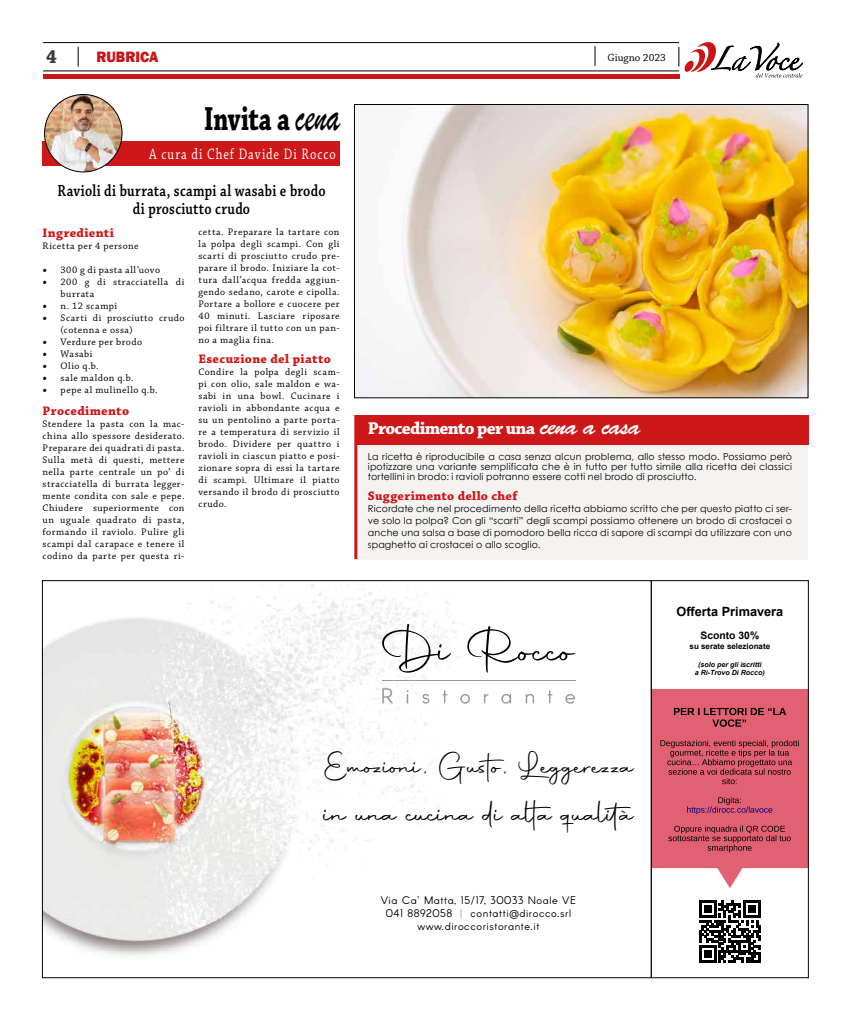
<style>
.page{position:relative;width:851px;height:1021px;background:#fff}
.page>*{position:absolute;margin:0;border:0;box-sizing:border-box;transform-origin:0 0}
.t1{font:700 35px "Chaparral Pro";letter-spacing:-.005em;color:#000;scale:.7 1}
.t2{font:33px "Autography";color:#000}
.t3{font:31.3px "Autography";color:#000}
.t4{font:700 20px "Chaparral Pro";color:#3c3c3b;scale:.95 1}
.t5{font:700 18px "Chaparral Pro";letter-spacing:-.04em;color:#fff}
.t6{font:600 17px/18px "Chaparral Pro";letter-spacing:.02em;color:#000;text-align:center;scale:.81 1}
.t7{font:16px "Chaparral Pro";letter-spacing:.08em;color:#fff;scale:.78 1}
.t8{font:800 15.4px "Franklin Gothic";letter-spacing:-.005em;color:#ca1517;scale:.95 1}
.t9{font:700 13px "Chaparral Pro";letter-spacing:.025em;color:#cd1719}
.t10{font:700 12.7px "Arial";color:#000}
.t11{font:11px "Chaparral Pro";color:#000}
.t12{font:10.8px/13px "Arcon Rounded Regular";letter-spacing:.05em;color:#000;text-align:center}
.t13{font:700 10.4px "Arial";color:#000}
.t14{font:10px/12px "Chaparral Pro";letter-spacing:.05em;color:#000;text-align:justify}
.t15{font:9.5px/12px "Century Gothic";letter-spacing:.015em;color:#000;text-align:justify}
.t16{font:700 8px "Arial";color:#000}
.t17{font:italic 700 7.1px/8.5px "Arial";color:#000;text-align:center}
.s1{font-family:"Brush Script";font-weight:400;font-size:47px}
.s2{font-family:"Minion Pro";font-size:12px}
.s3{font-family:"Brush Script Std";font-weight:400;font-size:24px}
.s4{color:#9a9a9a}
</style>
<div class="page">
<div style="left:43px;top:74px;width:636px;height:5px;background:#ca1517"></div>
<hr style="left:43px;top:42px;width:636px;height:1px;background:#000">
<svg style="left:78px;top:47px;width:1px;height:20px"></svg>
<svg style="left:594px;top:46px;width:1px;height:20px"></svg>
<svg style="left:678px;top:42px;width:125px;height:35px"></svg>
<hr style="left:43px;top:71px;width:636px;height:1px;background:#000">
<div style="left:355px;top:420px;width:453px;height:139px;background:#f4f3f2"></div>
<div style="left:42px;top:141px;width:298px;height:24px;background:#cd1719"></div>
<img style="left:45px;top:94px;width:77px;height:78px;border-radius:39px">
<div style="left:44px;top:94px;width:78px;height:78px;border:1px solid #000;border-radius:50%"></div>
<div style="left:356px;top:415px;width:452px;height:29px;background:#cd1719"></div>
<hr style="left:354px;top:415px;width:3px;height:144px;background:#cd1719">
<img style="left:356px;top:106px;width:450px;height:290px">
<div style="left:354px;top:104px;width:454px;height:294px;border:1px solid #000"></div>
<img style="left:44px;top:584px;width:464px;height:372px">
<hr style="left:382px;top:680px;width:193px;height:1px;background:#9a9a9a">
<svg style="left:382px;top:623px;width:69px;height:49px"></svg>
<svg style="left:467px;top:626px;width:108px;height:46px"></svg>
<svg style="left:382px;top:688px;width:11px;height:15px"></svg>
<svg style="left:406px;top:690px;width:2px;height:13px"></svg>
<svg style="left:422px;top:694px;width:7px;height:9px"></svg>
<svg style="left:442px;top:690px;width:5px;height:13px"></svg>
<svg style="left:460px;top:694px;width:10px;height:9px"></svg>
<svg style="left:484px;top:694px;width:4px;height:9px"></svg>
<svg style="left:501px;top:694px;width:10px;height:9px"></svg>
<svg style="left:525px;top:694px;width:9px;height:9px"></svg>
<svg style="left:547px;top:690px;width:5px;height:13px"></svg>
<svg style="left:565px;top:694px;width:10px;height:9px"></svg>
<svg style="left:653px;top:689px;width:153px;height:199px;background:#d46878"></svg>
<svg style="left:699px;top:900px;width:62px;height:63px"></svg>
<svg style="left:699px;top:900px;width:61px;height:62px"></svg>
<div style="left:651px;top:580px;width:157px;height:397px;border:1px solid #000"></div>
<h3 class="t4" style="left:46px;top:44px;width:13px">4</h3>
<h3 class="t8" style="left:96px;top:46px;width:67px">RUBRICA</h3>
<p class="t11" style="left:607px;top:51px;width:60px">Giugno 2023</p>
<h1 class="t1" style="left:204px;top:99px;width:196px">Invita a <span class="s1">cena</span></h1>
<h3 class="t7" style="left:149px;top:145px;width:240px">A cura di Chef Davide Di Rocco</h3>
<h3 class="t6" style="left:58px;top:182px;width:332px">Ravioli di burrata, scampi al wasabi e brodo di prosciutto crudo</h3>
<h3 class="t9" style="left:43px;top:225px;width:73px">Ingredienti</h3>
<p class="t14" style="left:43px;top:240px;width:97px">Ricetta per 4 persone</p>
<p class="t14" style="left:43px;top:264px;width:119px"><span class="s2">•</span> 300 g di pasta all’uovo</p>
<p class="t14" style="left:61px;top:276px;width:125px;text-indent:-18px"><span class="s2">•</span> 200 g di stracciatella di burrata</p>
<p class="t14" style="left:43px;top:300px;width:76px"><span class="s2">•</span> n. 12 scampi</p>
<p class="t14" style="left:61px;top:312px;width:125px;text-indent:-18px"><span class="s2">•</span> Scarti di prosciutto crudo (cotenna e ossa)</p>
<p class="t14" style="left:43px;top:336px;width:101px"><span class="s2">•</span> Verdure per brodo</p>
<p class="t14" style="left:43px;top:348px;width:51px"><span class="s2">•</span> Wasabi</p>
<p class="t14" style="left:43px;top:360px;width:58px"><span class="s2">•</span> Olio q.b.</p>
<p class="t14" style="left:43px;top:372px;width:92px"><span class="s2">•</span> sale maldon q.b.</p>
<p class="t14" style="left:43px;top:384px;width:116px"><span class="s2">•</span> pepe al mulinello q.b.</p>
<h3 class="t9" style="left:43px;top:403px;width:88px">Procedimento</h3>
<p class="t14" style="left:43px;top:418px;width:143px">Stendere la pasta con la mac&shy;china allo spessore desiderato.<br>Preparare dei quadrati di pasta.<br>Sulla metà di questi, mettere nella parte centrale un po’ di stracciatella di burrata legger&shy;mente condita con sale e pepe.<br>Chiudere superiormente con un uguale quadrato di pasta, formando il raviolo. Pulire gli scampi dal carapace e tenere il codino da parte per questa ri-</p>
<p class="t14" style="left:198px;top:226px;width:142px">cetta. Preparare la tartare con la polpa degli scampi. Con gli scarti di prosciutto crudo pre&shy;parare il brodo. Iniziare la cot&shy;tura dall’acqua fredda aggiun&shy;gendo sedano, carote e cipolla.<br>Portare a bollore e cuocere per 40 minuti. Lasciare riposare poi filtrare il tutto con un pan&shy;no a maglia fina.</p>
<h3 class="t9" style="left:198px;top:351px;width:134px">Esecuzione del piatto</h3>
<p class="t14" style="left:198px;top:366px;width:142px">Condire la polpa degli scam&shy;pi con olio, sale maldon e wa&shy;sabi in una bowl. Cucinare i ravioli in abbondante acqua e su un pentolino a parte porta&shy;re a temperatura di servizio il brodo. Dividere per quattro i ravioli in ciascun piatto e posi&shy;zionare sopra di essi la tartare di scampi. Ultimare il piatto versando il brodo di prosciutto crudo.</p>
<h3 class="t5" style="left:368px;top:417px;width:274px">Procedimento per una <span class="s3">cena a casa</span></h3>
<p class="t15" style="left:368px;top:452px;width:425px;line-height:10px">La ricetta è riproducibile a casa senza alcun problema, allo stesso modo. Possiamo però ipotizzare una variante semplificata che è in tutto per tutto simile alla ricetta dei classici tortellini in brodo: i ravioli potranno essere cotti nel brodo di prosciutto.</p>
<h3 class="t9" style="left:368px;top:488px;width:151px">Suggerimento dello chef</h3>
<p class="t15" style="left:368px;top:503px;width:425px">Ricordate che nel procedimento della ricetta abbiamo scritto che per questo piatto ci ser&shy;ve solo la polpa? Con gli “scarti” degli scampi possiamo ottenere un brodo di crostacei o anche una salsa a base di pomodoro bella ricca di sapore di scampi da utilizzare con uno spaghetto ai crostacei o allo scoglio.</p>
<p class="t10" style="left:676px;top:603px;width:108px">Offerta Primavera</p>
<p class="t13" style="left:700px;top:628px;width:60px">Sconto 30%</p>
<p class="t16" style="left:689px;top:640px;width:82px">su serate selezionate</p>
<p class="t17" style="left:694px;top:660px;width:71px">(solo per gli iscritti<br>a Ri-Trovo Di Rocco)</p>
<h3 class="t3" style="left:323px;top:745px;width:312px">Emozioni, Gusto, Leggerezza</h3>
<h2 class="t2" style="left:324px;top:792px;width:311px">in una cucina di alta qual à</h2>
<p class="t12" style="left:380px;top:894px;width:197px">Via Ca’ Matta, 15/17, 30033 Noale VE<br>041 8892058 <span class="s4">|</span> contatti@dirocco.srl www.diroccoristorante.it</p>
</div>
